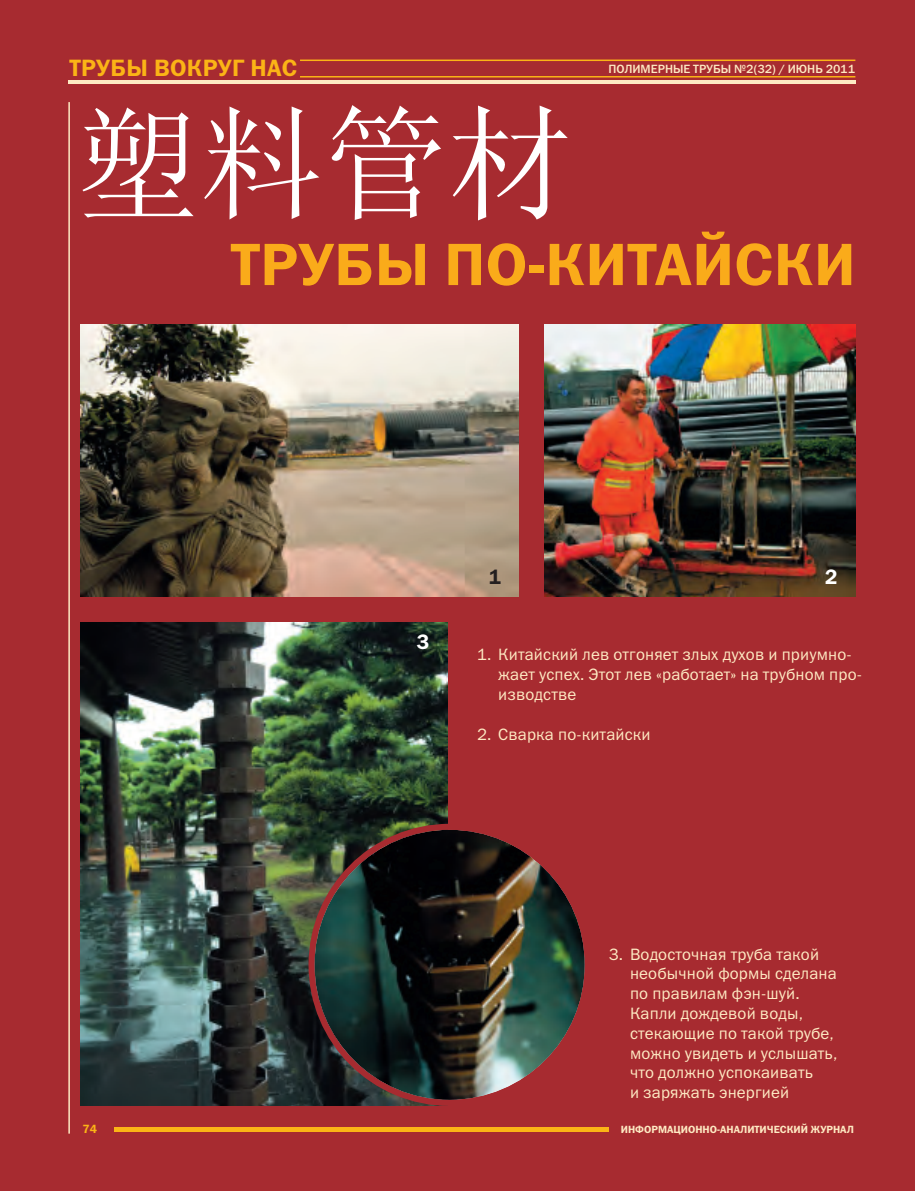
<style>
.page{position:relative;width:915px;height:1191px;background:#fff}
.page>*{position:absolute;margin:0;border:0;box-sizing:border-box;transform-origin:0 0}
.t1{font:60px "Franklin Gothic Demi C";letter-spacing:.01em;color:#faab1a}
.t2{font:23.7px "Franklin Gothic Demi C";letter-spacing:.01em;color:#fbb416}
.t3{font:21px "Franklin Gothic Demi C";color:#fff}
.t4{font:21px "Franklin Gothic Demi C";color:#231f20}
.t5{font:16.5px/19.8px "Franklin Gothic Book C";letter-spacing:.01em;color:#feeac3}
.t6{font:12px "Franklin Gothic Medium C";color:#feeac3}
.t7{font:12px "Franklin Gothic Demi C";color:#fbb416}
.t8{font:10.5px "Franklin Gothic Demi C";color:#feeac3}
</style>
<div class="page">
<div style="left:0;top:0;width:914px;height:1191px;background:#a72b30"></div>
<hr style="left:68px;top:102px;width:2px;height:1031px;background:#feeac3">
<hr style="left:114px;top:1127px;width:494px;height:4px;background:#fbb416">
<hr style="left:300px;top:76px;width:555px;height:1px;background:#fbb416">
<hr style="left:300px;top:60px;width:555px;height:1px;background:#fbb416">
<hr style="left:68px;top:80px;width:787px;height:3px;background:#feeac3">
<img style="left:81px;top:324px;width:437px;height:272px">
<img style="left:544px;top:324px;width:311px;height:272px">
<img style="left:81px;top:622px;width:366px;height:484px">
<svg style="left:82px;top:107px;width:111px;height:111px"></svg>
<svg style="left:204px;top:106px;width:115px;height:113px"></svg>
<svg style="left:331px;top:105px;width:110px;height:115px"></svg>
<svg style="left:452px;top:106px;width:115px;height:114px"></svg>
<img style="left:308px;top:824px;width:277px;height:282px">
<h2 class="t2" style="left:69px;top:54px;width:229px">ТРУБЫ ВОКРУГ НАС</h2>
<p class="t6" style="left:608px;top:62px;width:248px">ПОЛИМЕРНЫЕ ТРУБЫ №2(32) / ИЮНЬ 2011</p>
<h1 class="t1" style="left:231px;top:229px;width:626px">ТРУБЫ ПО-КИТАЙСКИ</h1>
<p class="t7" style="left:82px;top:1122px;width:16px">74</p>
<p class="t3" style="left:416px;top:629px;width:14px">3</p>
<p class="t4" style="left:488px;top:565px;width:14px">1</p>
<p class="t3" style="left:824px;top:565px;width:14px">2</p>
<p class="t5" style="left:498px;top:645px;width:365px;text-indent:-21px">1. Китайский лев отгоняет злых духов и приумно&shy;жает успех. Этот лев «работает» на трубном про&shy;изводстве</p>
<p class="t5" style="left:477px;top:724px;width:175px">2. Сварка по-китайски</p>
<p class="t5" style="left:630px;top:944px;width:209px;text-indent:-21px">3. Водосточная труба такой необычной формы сделана по правилам фэн-шуй.<br>Капли дождевой воды, стекающие по такой трубе, можно увидеть и услышать, что должно успокаивать<br>и заряжать энергией</p>
<p class="t8" style="left:620px;top:1122px;width:234px">ИНФОРМАЦИОННО-АНАЛИТИЧЕСКИЙ ЖУРНАЛ</p>
</div>
